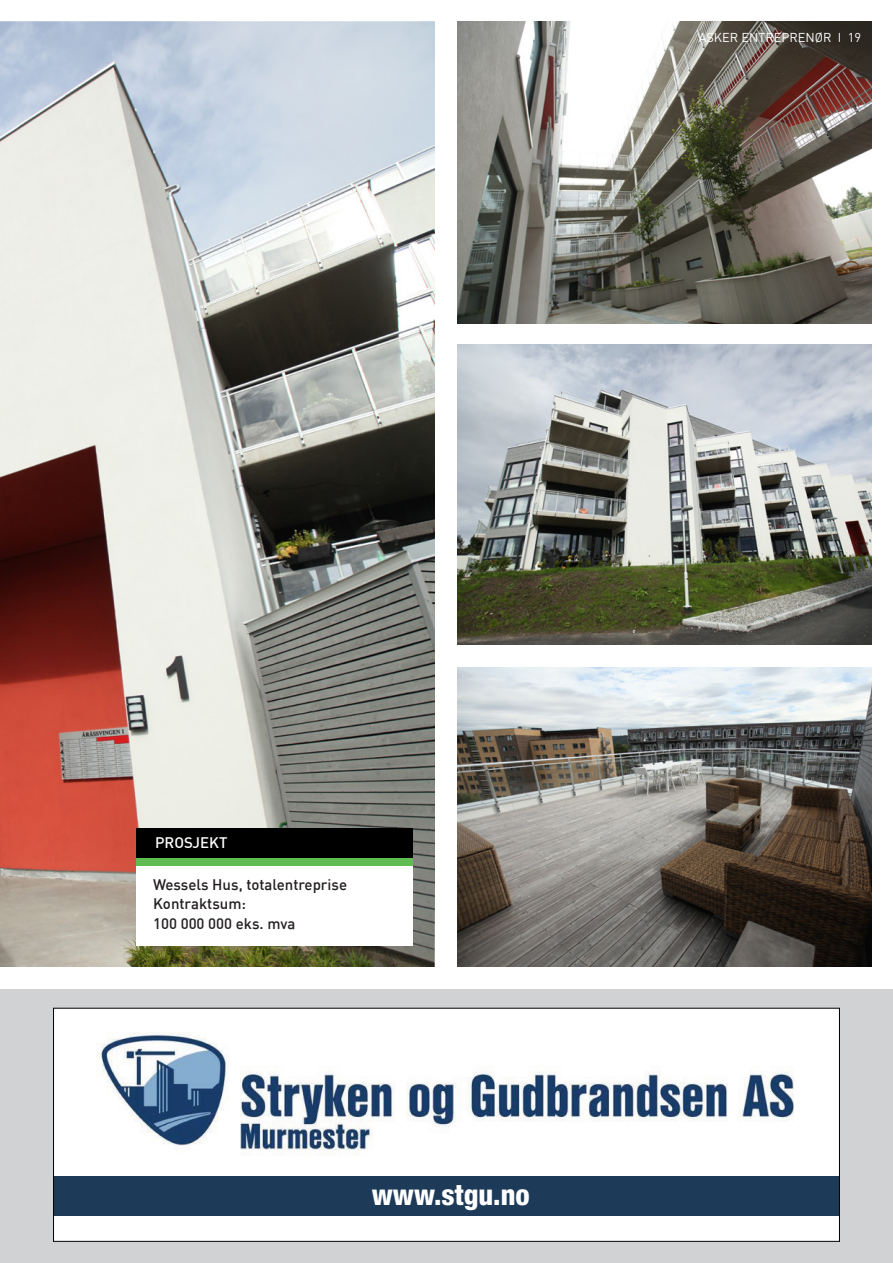
<style>
.page{position:relative;width:893px;height:1263px;background:#fff}
.page>*{position:absolute;margin:0;border:0;box-sizing:border-box;transform-origin:0 0}
.t1{font:800 condensed 28.5px "Helvetica Neue LT Std";color:#fff}
.t2{font:500 15px "DIN";color:#231f20}
.t3{font:500 15px "DIN";color:#fff}
.t4{font:12.75px "DIN";color:#fff}
</style>
<div class="page">
<img style="left:0;top:21px;width:435px;height:946px">
<img style="left:457px;top:21px;width:415px;height:302px">
<div style="left:0;top:989px;width:893px;height:274px;background:#d1d2d4"></div>
<div style="left:54px;top:1008px;width:785px;height:233px;background:#fff"></div>
<img style="left:98px;top:1033px;width:696px;height:122px">
<div style="left:54px;top:1176px;width:785px;height:39px;background:#1d3a59"></div>
<div style="left:53px;top:1008px;width:787px;height:234px;border:1px solid #000"></div>
<img style="left:457px;top:668px;width:415px;height:299px">
<img style="left:457px;top:344px;width:415px;height:300px">
<div style="left:136px;top:828px;width:276px;height:30px;background:#000"></div>
<div style="left:136px;top:858px;width:276px;height:8px;background:#62bc54"></div>
<div style="left:136px;top:866px;width:276px;height:80px;background:#fff"></div>
<p class="t4" style="left:699px;top:30px;width:164px">ASKER ENTREPRENØR I 19</p>
<p class="t3" style="left:155px;top:833px;width:74px">PROSJEKT</p>
<p class="t2" style="left:153px;top:875px;width:195px">Wessels Hus, totalentreprise</p>
<p class="t2" style="left:153px;top:894px;width:95px">Kontraktsum:</p>
<p class="t2" style="left:153px;top:914px;width:144px">100 000 000 eks. mva</p>
<p class="t1" style="left:372px;top:1177px;width:159px">www.stgu.no</p>
</div>
